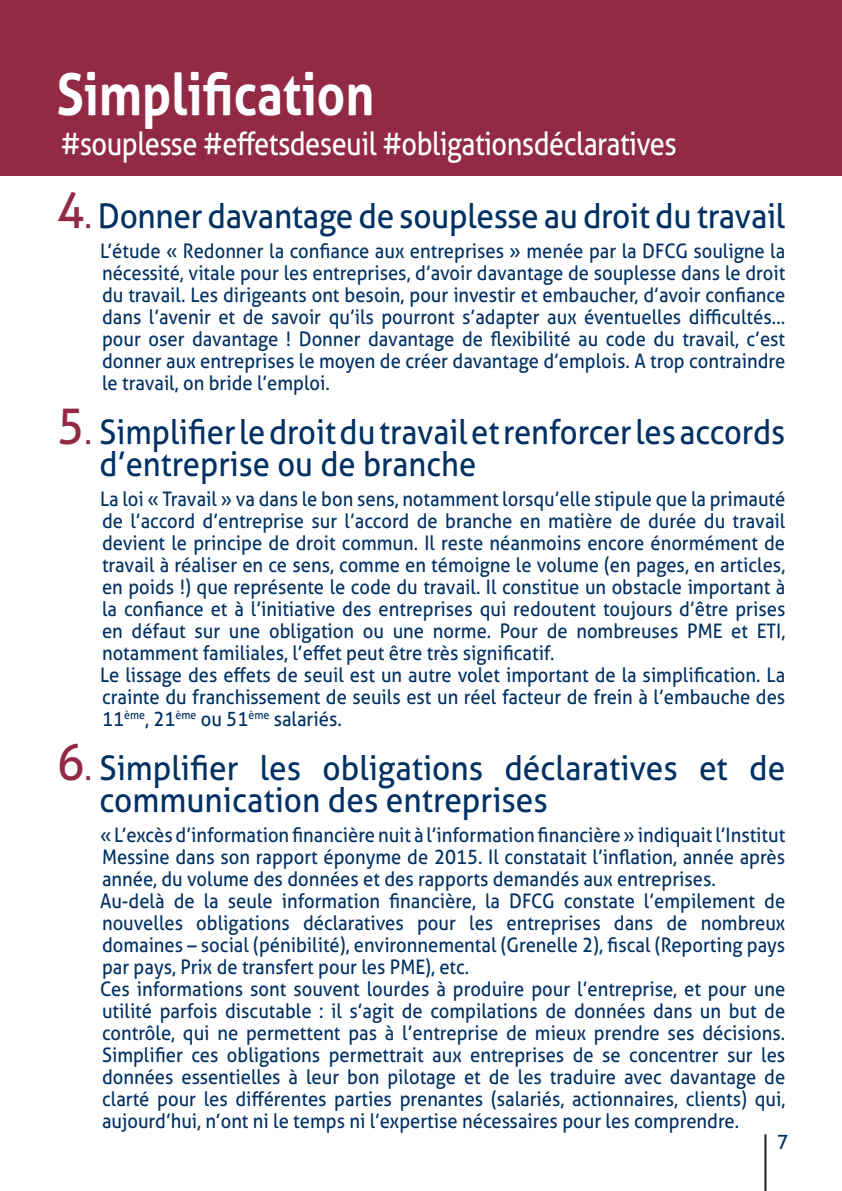
<style>
.page{position:relative;width:842px;height:1191px;background:#fff}
.page>*{position:absolute;margin:0;border:0;box-sizing:border-box;transform-origin:0 0}
.t1{font:700 58px "Aller";color:#fff;scale:.85 1}
.t2{font:34px/32px "Aller";color:#003163;scale:.93 1}
.t3{font:34px/32px "Aller";color:#003163;scale:.91 1}
.t4{font:32px "Aller";letter-spacing:-.02em;color:#fff;scale:.85 1}
.t5{font:20px/22px "Aller";color:#003163;scale:.92 1}
.t6{font:20px "Aller";color:#003163}
.s1{font-size:50px;color:#922a46}
.s2{color:#922a46}
</style>
<div class="page">
<hr style="left:764px;top:1134px;width:2px;height:57px;background:#231f20">
<div style="left:0;top:0;width:842px;height:176px;background:#922a46"></div>
<h1 class="t1" style="left:57px;top:59px;width:375px">Simplification</h1>
<h3 class="t4" style="left:60px;top:125px;width:727px">#souplesse #effetsdeseuil #obligationsdéclaratives</h3>
<h2 class="t2" style="left:57px;top:199px;width:785px"><span class="s1">4</span><span class="s2">.</span> Donner davantage de souplesse au droit du travail</h2>
<p class="t5" style="left:100px;top:239px;width:746px;text-align:justify">L’étude « Redonner la confiance aux entreprises » menée par la DFCG souligne la nécessité, vitale pour les entreprises, d’avoir davantage de souplesse dans le droit du travail. Les dirigeants ont besoin, pour investir et embaucher, d’avoir confiance dans l’avenir et de savoir qu’ils pourront s’adapter aux éventuelles difficultés… pour oser davantage ! Donner davantage de flexibilité au code du travail, c’est donner aux entreprises le moyen de créer davantage d’emplois. A trop contraindre le travail, on bride l’emploi.</p>
<h2 class="t3" style="left:100px;top:415px;width:755px;text-indent:-43px"><span class="s1">5</span><span class="s2">.</span> Simplifier le droit du travail et renforcer les accords d’entreprise ou de branche</h2>
<p class="t5" style="left:100px;top:487px;width:746px">La loi « Travail » va dans le bon sens, notamment lorsqu’elle stipule que la primauté de l’accord d’entreprise sur l’accord de branche en matière de durée du travail devient le principe de droit commun. Il reste néanmoins encore énormément de travail à réaliser en ce sens, comme en témoigne le volume (en pages, en articles, en poids !) que représente le code du travail. Il constitue un obstacle important à la confiance et à l’initiative des entreprises qui redoutent toujours d’être prises en défaut sur une obligation ou une norme. Pour de nombreuses PME et ETI, notamment familiales, l’effet peut être très significatif.<br>Le lissage des effets de seuil est un autre volet important de la simplification. La crainte du franchissement de seuils est un réel facteur de frein à l’embauche des 11<sup>ème</sup>, 21<sup>ème</sup> ou 51<sup>ème</sup> salariés.</p>
<h2 class="t2" style="left:100px;top:751px;width:739px;text-indent:-43px"><span class="s1">6</span><span class="s2">.</span> Simplifier les obligations déclaratives et de communication des entreprises</h2>
<p class="t5" style="left:100px;top:823px;width:746px">« L’excès d’information financière nuit à l’information financière » indiquait l’Institut Messine dans son rapport éponyme de 2015. Il constatait l’inflation, année après année, du volume des données et des rapports demandés aux entreprises.<br>Au-delà de la seule information financière, la DFCG constate l’empilement de nouvelles obligations déclaratives pour les entreprises dans de nombreux domaines – social (pénibilité), environnemental (Grenelle 2), fiscal (Reporting pays par pays, Prix de transfert pour les PME), etc.<br>Ces informations sont souvent lourdes à produire pour l’entreprise, et pour une utilité parfois discutable : il s’agit de compilations de données dans un but de contrôle, qui ne permettent pas à l’entreprise de mieux prendre ses décisions.<br>Simplifier ces obligations permettrait aux entreprises de se concentrer sur les données essentielles à leur bon pilotage et de les traduire avec davantage de clarté pour les différentes parties prenantes (salariés, actionnaires, clients) qui, aujourd’hui, n’ont ni le temps ni l’expertise nécessaires pour les comprendre.</p>
<p class="t6" style="left:777px;top:1129px;width:13px">7</p>
</div>
